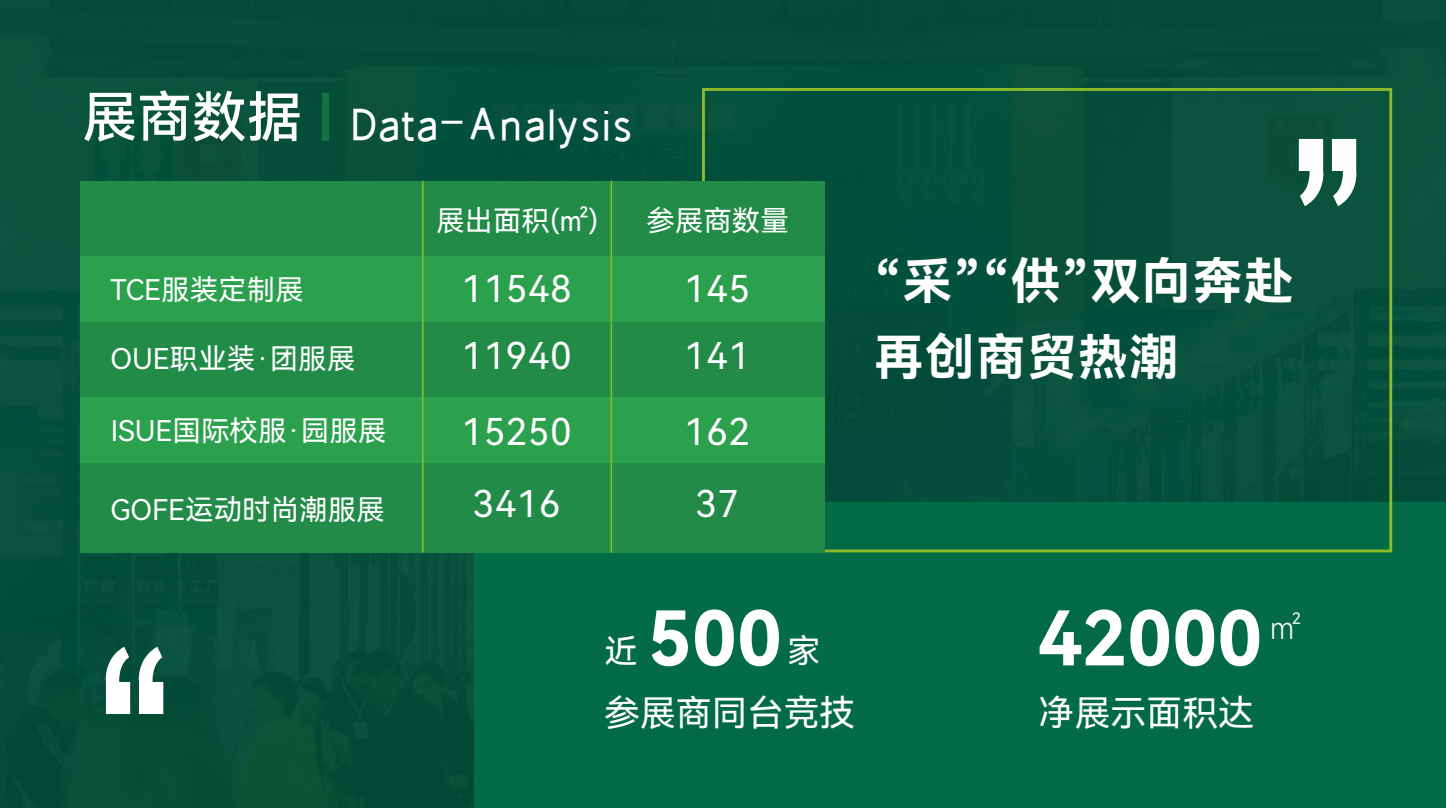
<style>
.page{position:relative;width:1446px;height:808px;background:#004d36}
.page>*{position:absolute;margin:0;border:0;box-sizing:border-box;transform-origin:0 0}
.t1{font:275.85px "zihun 59 hao chuangcuhei";color:#fff}
.t2{font:75px "Harmony OS Sans SC Bold";color:#fff}
.t3{font:49.5px/76.5px "Harmony OS Sans SC Bold";letter-spacing:.03em;color:#fff}
.t4{font:48px "zihun 59 hao chuangcuhei";color:#fff}
.t5{font:36.9px/67.3px "Harmony OS Sans SC";letter-spacing:.03em;color:#fff}
.t6{font:36px "Harmony OS Sans SC";color:#fff}
.t7{font:33px "Harmony OS Sans SC";color:#fff}
.t8{font:30.75px "Harmony OS Sans SC Light";color:#fff}
.t9{font:28.5px "Harmony OS Sans SC";color:#fff}
.s1{font-family:"Harmony OS Sans SC Medium";font-size:55.05px}
</style>
<div class="page">
<div style="left:322px;top:93px;width:6px;height:47px;background:#117444"></div>
<div style="left:475px;top:502px;width:971px;height:306px;background:#036d47"></div>
<div style="left:702px;top:88px;width:690px;height:464px;border:3px solid #8ebb29"></div>
<div style="left:80px;top:181px;width:744px;height:371px;background:#218b47"></div>
<div style="left:80px;top:256px;width:744px;height:66px;background:#2ba04d"></div>
<div style="left:80px;top:397px;width:744px;height:65px;background:#2ba04d"></div>
<hr style="left:422px;top:181px;width:1px;height:371px;background:#8ebb29">
<hr style="left:610px;top:181px;width:2px;height:371px;background:#8ebb29">
<h3 class="t4" style="left:82px;top:98px;width:552px"><span class="s1">展商数据</span> Data-Analysis</h3>
<p class="t9" style="left:110px;top:269px;width:195px">TCE服装定制展</p>
<p class="t9" style="left:110px;top:339px;width:246px">OUE职业装·团服展</p>
<p class="t9" style="left:111px;top:411px;width:277px">ISUE国际校服·园服展</p>
<p class="t9" style="left:110px;top:490px;width:276px">GOFE运动时尚潮服展</p>
<p class="t9" style="left:436px;top:201px;width:164px">展出面积(㎡)</p>
<p class="t9" style="left:646px;top:201px;width:144px">参展商数量</p>
<p class="t5" style="left:462px;top:254px;width:111px">11548<br>11940</p>
<p class="t5" style="left:684px;top:254px;width:67px">145<br>141</p>
<p class="t5" style="left:462px;top:394px;width:111px;line-height:72px">15250<br>3416</p>
<p class="t5" style="left:684px;top:394px;width:67px;line-height:72px">162<br>37</p>
<h1 class="t1" style="left:1264px;top:124px;width:277px">”</h1>
<h3 class="t3" style="left:874px;top:241px;width:421px">“采”“供”双向奔赴再创商贸热潮</h3>
<h1 class="t1" style="left:198px;top:729px;width:277px;rotate:-180deg">”</h1>
<h2 class="t2" style="left:647px;top:586px;width:137px">500</h2>
<p class="t7" style="left:787px;top:628px;width:34px">家</p>
<p class="t6" style="left:604px;top:687px;width:253px">参展商同台竞技</p>
<p class="t7" style="left:604px;top:628px;width:34px">近</p>
<h2 class="t2" style="left:1037px;top:586px;width:227px">42000</h2>
<p class="t6" style="left:1038px;top:687px;width:217px">净展示面积达</p>
<p class="t8" style="left:1270px;top:607px;width:32px">㎡</p>
</div>
